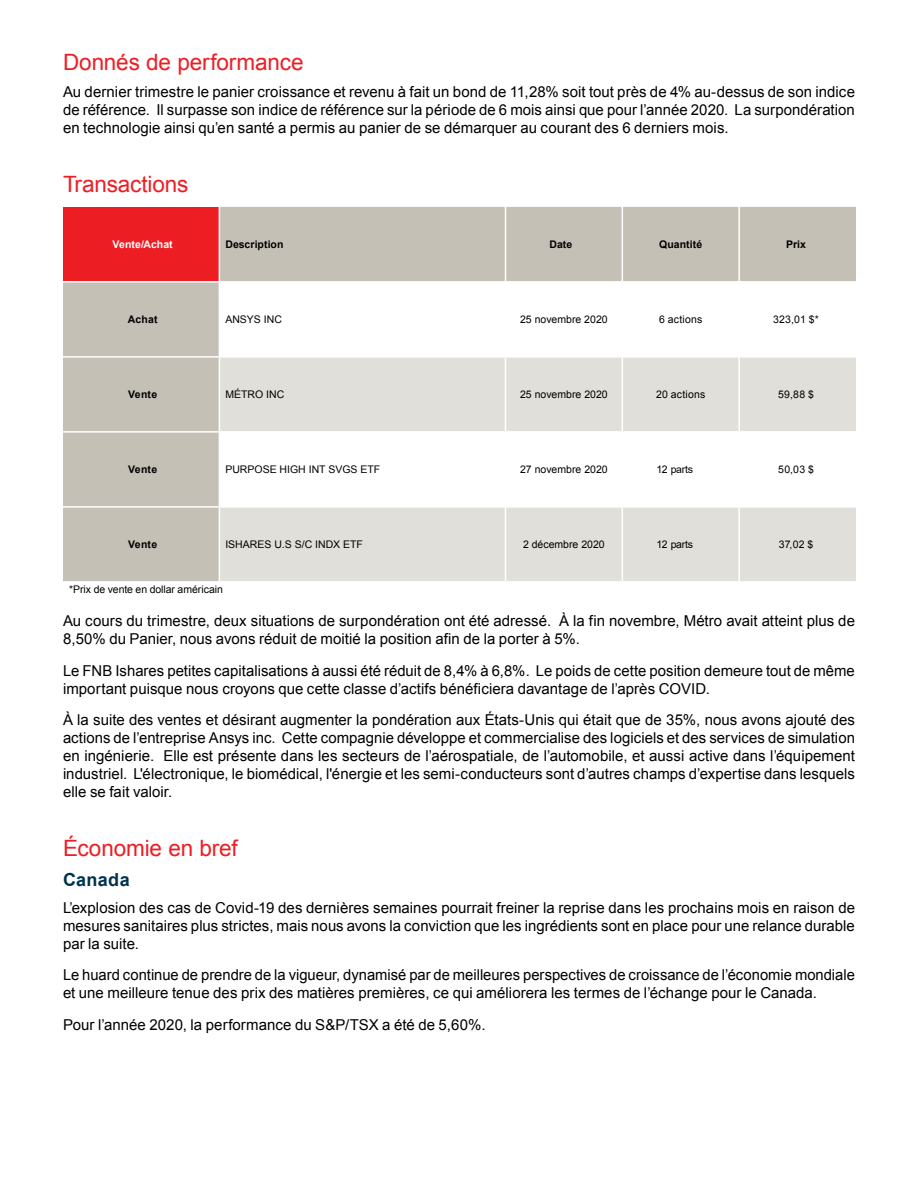
<style>
.page{position:relative;width:918px;height:1188px;background:#fff}
.page>*{position:absolute;margin:0;border:0;box-sizing:border-box;transform-origin:0 0}
.t1{font:22.5px "Arial";letter-spacing:-.005em;color:#ed1d24}
.t2{font:700 18px "Arial";letter-spacing:.02em;color:#00334e}
.t3{font:15px/18px "Arial";color:#000;text-align:justify}
.t4{font:10.5px "Arial";color:#000}
.t5{font:700 10.5px "Arial";letter-spacing:.005em;color:#000}
.t6{font:10.5px "Arial";letter-spacing:.02em;color:#000}
.t7{font:700 10.5px "Arial";color:#fff}
</style>
<div class="page">
<svg style="left:63px;top:207px;width:793px;height:374px;background:#c9aea5"></svg>
<svg style="left:220px;top:283px;width:636px;height:73px"></svg>
<svg style="left:220px;top:358px;width:636px;height:223px;fill:#e1dfd9"></svg>
<hr style="left:219px;top:207px;width:1px;height:74px;background:#fff">
<hr style="left:505px;top:207px;width:1px;height:74px;background:#fff">
<hr style="left:622px;top:207px;width:1px;height:74px;background:#fff">
<hr style="left:738px;top:207px;width:2px;height:74px;background:#fff">
<hr style="left:63px;top:281px;width:156px;height:2px;background:#fff">
<hr style="left:219px;top:281px;width:287px;height:2px;background:#fff">
<hr style="left:219px;top:283px;width:1px;height:73px;background:#fff">
<hr style="left:506px;top:281px;width:116px;height:2px;background:#fff">
<hr style="left:505px;top:283px;width:1px;height:73px;background:#fff">
<hr style="left:622px;top:281px;width:117px;height:2px;background:#fff">
<hr style="left:622px;top:283px;width:1px;height:73px;background:#fff">
<hr style="left:739px;top:281px;width:117px;height:2px;background:#fff">
<hr style="left:738px;top:283px;width:2px;height:73px;background:#fff">
<hr style="left:63px;top:356px;width:156px;height:2px;background:#fff">
<hr style="left:219px;top:356px;width:287px;height:2px;background:#fff">
<hr style="left:219px;top:358px;width:1px;height:73px;background:#fff">
<hr style="left:506px;top:356px;width:116px;height:2px;background:#fff">
<hr style="left:505px;top:358px;width:1px;height:73px;background:#fff">
<hr style="left:622px;top:356px;width:117px;height:2px;background:#fff">
<hr style="left:622px;top:358px;width:1px;height:73px;background:#fff">
<hr style="left:739px;top:356px;width:117px;height:2px;background:#fff">
<hr style="left:738px;top:358px;width:2px;height:73px;background:#fff">
<hr style="left:63px;top:431px;width:156px;height:2px;background:#fff">
<hr style="left:219px;top:431px;width:287px;height:2px;background:#fff">
<hr style="left:219px;top:433px;width:1px;height:73px;background:#fff">
<hr style="left:506px;top:431px;width:116px;height:2px;background:#fff">
<hr style="left:505px;top:433px;width:1px;height:73px;background:#fff">
<hr style="left:622px;top:431px;width:117px;height:2px;background:#fff">
<hr style="left:622px;top:433px;width:1px;height:73px;background:#fff">
<hr style="left:739px;top:431px;width:117px;height:2px;background:#fff">
<hr style="left:738px;top:433px;width:2px;height:73px;background:#fff">
<hr style="left:63px;top:506px;width:156px;height:2px;background:#fff">
<hr style="left:219px;top:506px;width:287px;height:2px;background:#fff">
<hr style="left:219px;top:508px;width:1px;height:73px;background:#fff">
<hr style="left:506px;top:506px;width:116px;height:2px;background:#fff">
<hr style="left:505px;top:508px;width:1px;height:73px;background:#fff">
<hr style="left:622px;top:506px;width:117px;height:2px;background:#fff">
<hr style="left:622px;top:508px;width:1px;height:73px;background:#fff">
<hr style="left:739px;top:506px;width:117px;height:2px;background:#fff">
<hr style="left:738px;top:508px;width:2px;height:73px;background:#fff">
<h1 class="t1" style="left:63px;top:48px;width:242px">Donnés de performance</h1>
<p class="t3" style="left:63px;top:83px;width:794px">Au dernier trimestre le panier croissance et revenu à fait un bond de 11,28% soit tout près de 4% au-dessus de son indice de référence. Il surpasse son indice de référence sur la période de 6 mois ainsi que pour l’année 2020. La surpondération en technologie ainsi qu’en santé a permis au panier de se démarquer au courant des 6 derniers mois.</p>
<h1 class="t1" style="left:63px;top:169px;width:127px">Transactions</h1>
<p class="t7" style="left:113px;top:238px;width:62px">Vente/Achat</p>
<p class="t5" style="left:225px;top:238px;width:60px">Description</p>
<p class="t5" style="left:550px;top:238px;width:24px">Date</p>
<p class="t5" style="left:659px;top:238px;width:44px">Quantité</p>
<p class="t5" style="left:786px;top:238px;width:21px">Prix</p>
<p class="t5" style="left:128px;top:313px;width:31px">Achat</p>
<p class="t4" style="left:225px;top:313px;width:58px">ANSYS INC</p>
<p class="t4" style="left:520px;top:313px;width:89px">25 novembre 2020</p>
<p class="t6" style="left:659px;top:313px;width:45px">6 actions</p>
<p class="t4" style="left:773px;top:313px;width:47px">323,01 $*</p>
<p class="t5" style="left:128px;top:388px;width:31px">Vente</p>
<p class="t4" style="left:225px;top:388px;width:60px">MÉTRO INC</p>
<p class="t4" style="left:520px;top:388px;width:89px">25 novembre 2020</p>
<p class="t6" style="left:656px;top:388px;width:51px">20 actions</p>
<p class="t4" style="left:778px;top:388px;width:37px">59,88 $</p>
<p class="t5" style="left:128px;top:463px;width:31px">Vente</p>
<p class="t4" style="left:225px;top:463px;width:157px">PURPOSE HIGH INT SVGS ETF</p>
<p class="t4" style="left:520px;top:463px;width:89px">27 novembre 2020</p>
<p class="t4" style="left:656px;top:463px;width:38px">12 parts</p>
<p class="t4" style="left:778px;top:463px;width:37px">50,03 $</p>
<p class="t5" style="left:128px;top:538px;width:31px">Vente</p>
<p class="t4" style="left:225px;top:538px;width:139px">ISHARES U.S S/C INDX ETF</p>
<p class="t4" style="left:523px;top:538px;width:83px">2 décembre 2020</p>
<p class="t4" style="left:656px;top:538px;width:38px">12 parts</p>
<p class="t4" style="left:779px;top:538px;width:36px">37,02 $</p>
<p class="t4" style="left:69px;top:582px;width:156px">*Prix de vente en dollar américain</p>
<p class="t3" style="left:63px;top:612px;width:794px">Au cours du trimestre, deux situations de surpondération ont été adressé. À la fin novembre, Métro avait atteint plus de<br>8,50% du Panier, nous avons réduit de moitié la position afin de la porter à 5%.</p>
<p class="t3" style="left:63px;top:662px;width:793px">Le FNB Ishares petites capitalisations à aussi été réduit de 8,4% à 6,8%. Le poids de cette position demeure tout de même important puisque nous croyons que cette classe d’actifs bénéficiera davantage de l’après COVID.</p>
<p class="t3" style="left:63px;top:711px;width:794px">À la suite des ventes et désirant augmenter la pondération aux États-Unis qui était que de 35%, nous avons ajouté des actions de l’entreprise Ansys inc. Cette compagnie développe et commercialise des logiciels et des services de simulation en ingénierie. Elle est présente dans les secteurs de l’aérospatiale, de l’automobile, et aussi active dans l’équipement industriel. L'électronique, le biomédical, l'énergie et les semi-conducteurs sont d’autres champs d’expertise dans lesquels elle se fait valoir.</p>
<h1 class="t1" style="left:63px;top:833px;width:176px">Économie en bref</h1>
<p class="t2" style="left:63px;top:868px;width:68px">Canada</p>
<p class="t3" style="left:63px;top:899px;width:794px">L’explosion des cas de Covid-19 des dernières semaines pourrait freiner la reprise dans les prochains mois en raison de mesures sanitaires plus strictes, mais nous avons la conviction que les ingrédients sont en place pour une relance durable par la suite.</p>
<p class="t3" style="left:63px;top:966px;width:793px">Le huard continue de prendre de la vigueur, dynamisé par de meilleures perspectives de croissance de l’économie mondiale et une meilleure tenue des prix des matières premières, ce qui améliorera les termes de l’échange pour le Canada.</p>
<p class="t3" style="left:63px;top:1016px;width:424px">Pour l’année 2020, la performance du S&amp;P/TSX a été de 5,60%.</p>
</div>
